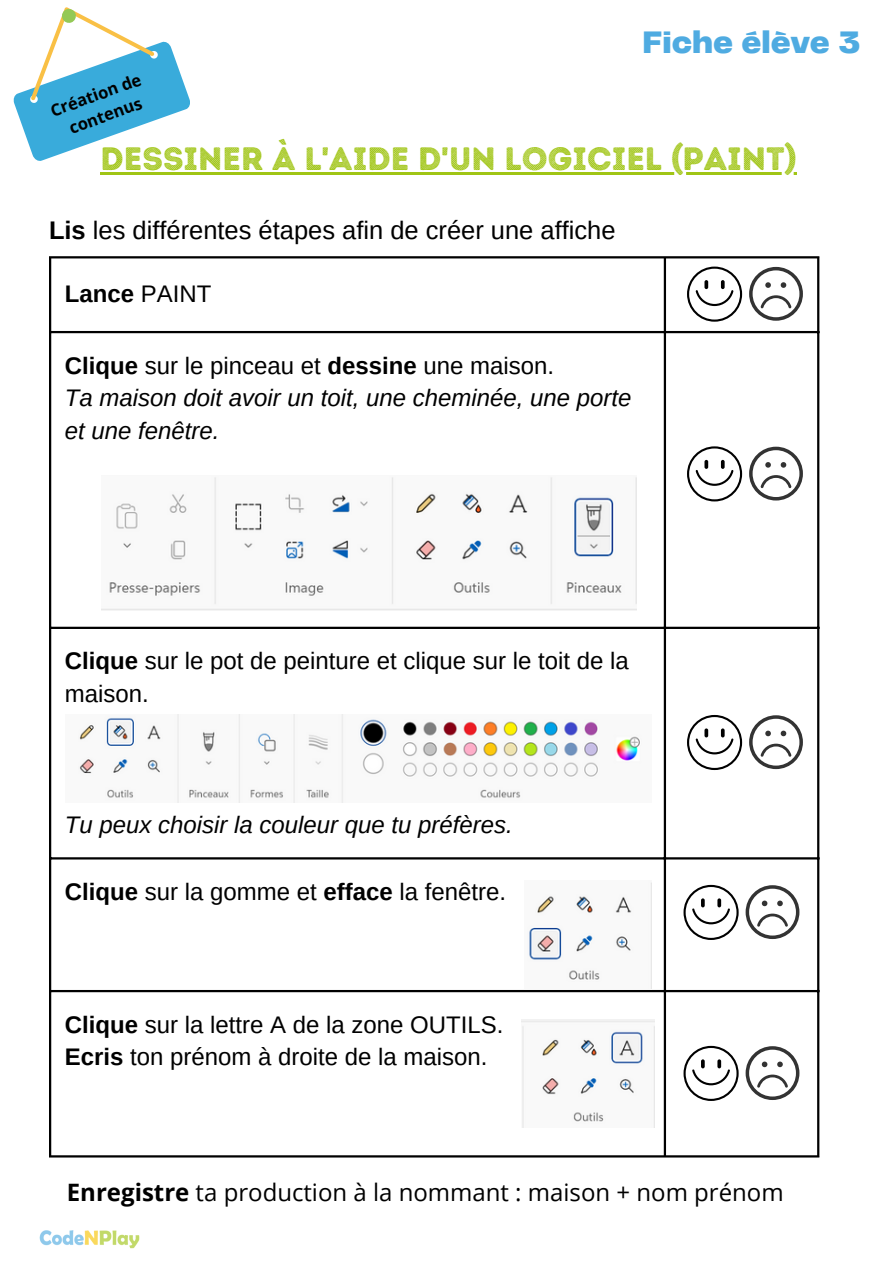
<style>
.page{position:relative;width:893px;height:1264px;background:#fff}
.page>*{position:absolute;margin:0;border:0;box-sizing:border-box;transform-origin:0 0}
.t1{font:900 32.4px "Telegraf";color:#4fabe1}
.t2{font:32.25px "Intro Rust H1 Base";color:#a0c515}
.t3{font:25.5px "Arimo";color:#000}
.t4{font:24px/32.5px "Arimo";color:#000}
.t5{font:italic 24px "Arimo";color:#000}
.t6{font:24px "Open Sans";color:#000}
.t7{font:700 24px "Arimo";color:#000}
.t8{font:700 16.5px "Open Sans";color:#000}
.s1{font-weight:700}
.s2{font-weight:400}
</style>
<div class="page">
<hr style="left:100px;top:172px;width:697px;height:2px;background:#a0c515">
<svg style="left:13px;top:7px;width:177px;height:154px"></svg>
<hr style="left:49px;top:258px;width:2px;height:897px;background:#000">
<hr style="left:663px;top:258px;width:3px;height:897px;background:#000">
<hr style="left:817px;top:258px;width:2px;height:897px;background:#000">
<hr style="left:49px;top:256px;width:770px;height:2px;background:#000">
<hr style="left:49px;top:331px;width:770px;height:2px;background:#000">
<hr style="left:49px;top:626px;width:770px;height:3px;background:#000">
<hr style="left:49px;top:857px;width:770px;height:2px;background:#000">
<hr style="left:49px;top:989px;width:770px;height:3px;background:#000">
<hr style="left:49px;top:1155px;width:770px;height:2px;background:#000">
<svg style="left:749px;top:267px;width:53px;height:54px"></svg>
<svg style="left:687px;top:266px;width:55px;height:56px"></svg>
<img style="left:102px;top:477px;width:534px;height:133px">
<svg style="left:749px;top:446px;width:53px;height:54px"></svg>
<svg style="left:687px;top:446px;width:55px;height:55px"></svg>
<img style="left:79px;top:715px;width:561px;height:87px">
<svg style="left:749px;top:715px;width:53px;height:54px"></svg>
<svg style="left:687px;top:715px;width:55px;height:55px"></svg>
<img style="left:529px;top:883px;width:122px;height:105px">
<svg style="left:745px;top:885px;width:54px;height:54px"></svg>
<svg style="left:683px;top:884px;width:55px;height:56px"></svg>
<img style="left:521px;top:1019px;width:133px;height:108px">
<svg style="left:745px;top:1046px;width:54px;height:53px"></svg>
<svg style="left:683px;top:1045px;width:55px;height:55px"></svg>
<img style="left:39px;top:1230px;width:101px;height:18px">
<p class="t8" style="left:47px;top:100px;width:97px;rotate:-20deg">Création de</p>
<p class="t8" style="left:66px;top:117px;width:78px;rotate:-20deg">contenus</p>
<p class="t1" style="left:642px;top:28px;width:219px">Fiche élève 3</p>
<p class="t2" style="left:100px;top:139px;width:698px">DESSINER À L'AIDE D'UN LOGICIEL (PAINT)</p>
<p class="t3" style="left:49px;top:216px;width:568px"><span class="s1">Lis</span> les différentes étapes afin de créer une affiche</p>
<p class="t7" style="left:65px;top:280px;width:148px">Lance <span class="s2">PAINT</span></p>
<p class="t4" style="left:65px;top:349px;width:491px"><span class="s1">Clique</span> sur le pinceau et <span class="s1">dessine</span> une maison.</p>
<p class="t5" style="left:65px;top:384px;width:568px">Ta maison doit avoir un toit, une cheminée, une porte</p>
<p class="t5" style="left:65px;top:417px;width:156px">et une fenêtre.</p>
<p class="t4" style="left:65px;top:645px;width:565px"><span class="s1">Clique</span> sur le pot de peinture et clique sur le toit de la maison.</p>
<p class="t5" style="left:65px;top:810px;width:449px">Tu peux choisir la couleur que tu préfères.</p>
<p class="t4" style="left:65px;top:875px;width:443px"><span class="s1">Clique</span> sur la gomme et <span class="s1">efface</span> la fenêtre.</p>
<p class="t4" style="left:65px;top:1008px;width:440px"><span class="s1">Clique</span> sur la lettre A de la zone OUTILS.</p>
<p class="t4" style="left:65px;top:1040px;width:424px"><span class="s1">Ecris</span> ton prénom à droite de la maison.</p>
<p class="t6" style="left:67px;top:1175px;width:718px"><span class="s1">Enregistre</span> ta production à la nommant : maison + nom prénom</p>
</div>
